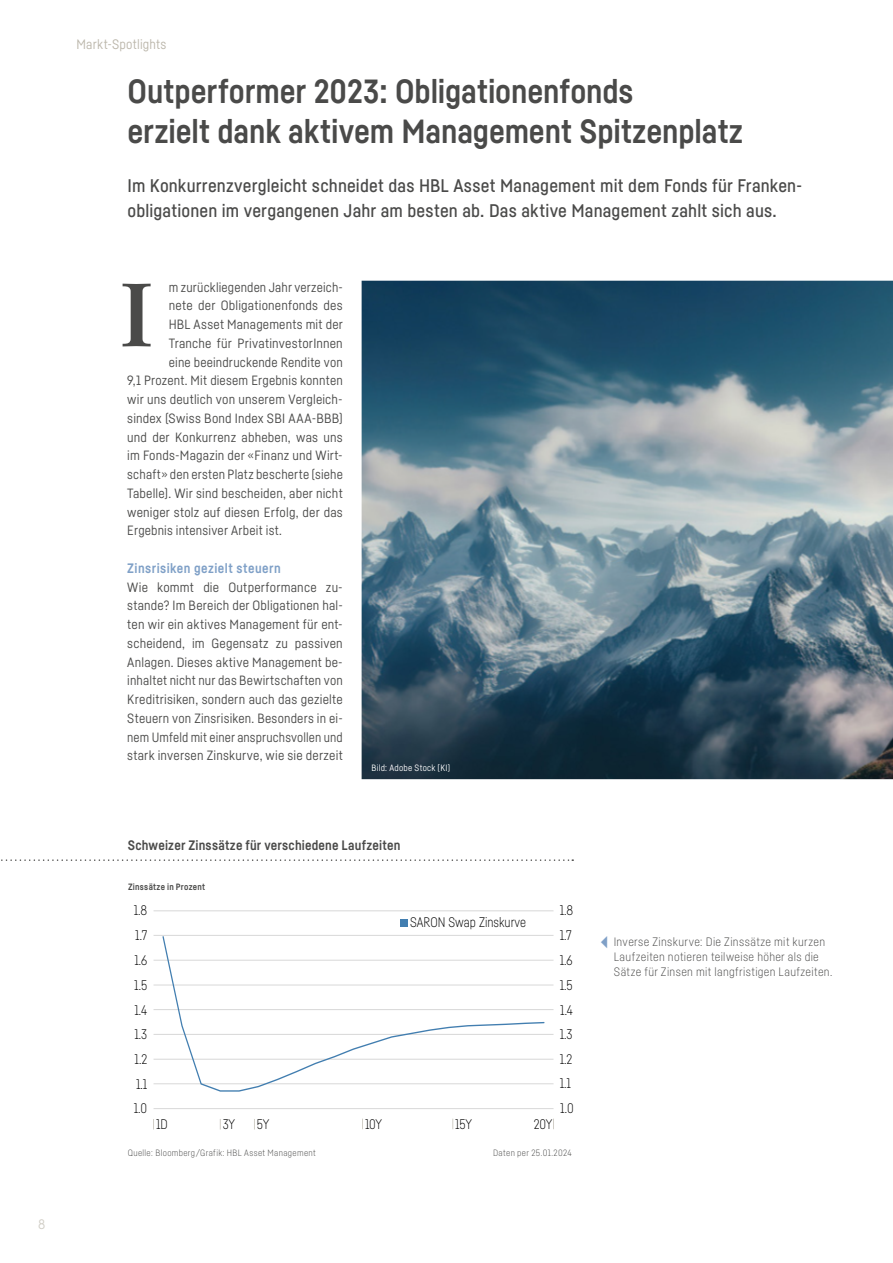
<style>
.page{position:relative;width:893px;height:1263px;background:#fff}
.page>*{position:absolute;margin:0;border:0;box-sizing:border-box;transform-origin:0 0}
.t1{font:700 90px "Sabon LT Pro";color:#4a4a49}
.t2{font:700 33px/39.6px "Fabrikat";letter-spacing:-.005em;color:#4a4a49}
.t3{font:500 18px/24.8px "Fabrikat";letter-spacing:.005em;color:#4a4a49}
.t4{font:300 13.65px/24.8px "Fabrikat";letter-spacing:-.005em;color:#000;text-align:justify;scale:.94 1}
.t5{font:700 13.5px "Fabrikat";letter-spacing:.015em;color:#4a4a49}
.t6{font:700 13.5px "Fabrikat";letter-spacing:.03em;color:#7fa0c7}
.t7{font:13.5px "Fabrikat";letter-spacing:.015em;color:#bbb6aa}
.t8{font:13.5px "Fabrikat";color:#d0cdc5}
.t9{font:13.2px/18.8px "Fabrikat";letter-spacing:.01em;color:#4a4a49;text-align:justify}
.t10{font:300 12px/15px "Fabrikat";letter-spacing:.025em;color:#4a4a49}
.t11{font:300 9px "Fabrikat";letter-spacing:.035em;color:#4a4a49}
.t12{font:9px "Fabrikat";letter-spacing:.03em;color:#fff}
.t13{font:700 9px "Fabrikat";letter-spacing:.03em;color:#4a4a49}
</style>
<div class="page">
<img style="left:362px;top:281px;width:531px;height:498px">
<div style="left:400px;top:919px;width:7px;height:7px;background:#427eb0"></div>
<hr style="left:154px;top:1083px;width:399px;height:1px;background:#d9d9d9">
<hr style="left:154px;top:1059px;width:399px;height:1px;background:#d9d9d9">
<hr style="left:154px;top:1034px;width:399px;height:1px;background:#d9d9d9">
<hr style="left:154px;top:1009px;width:399px;height:1px;background:#d9d9d9">
<hr style="left:154px;top:985px;width:399px;height:1px;background:#d9d9d9">
<hr style="left:154px;top:960px;width:399px;height:1px;background:#d9d9d9">
<hr style="left:154px;top:935px;width:399px;height:1px;background:#d9d9d9">
<hr style="left:154px;top:910px;width:399px;height:1px;background:#d9d9d9">
<hr style="left:154px;top:1108px;width:399px;height:1px;background:#d9d9d9">
<svg style="left:162px;top:936px;width:383px;height:156px"></svg>
<svg style="left:1px;top:859px;width:572px;height:2px"></svg>
<p class="t8" style="left:38px;top:1216px;width:9px">8</p>
<p class="t7" style="left:77px;top:36px;width:91px">Markt-Spotlights</p>
<h2 class="t2" style="left:128px;top:71px;width:617px">Outperformer 2023: Obligationenfonds<br>erzielt dank aktivem Management Spitzenplatz</h2>
<h3 class="t3" style="left:128px;top:173px;width:676px">Im Konkurrenzvergleicht schneidet das HBL Asset Management mit dem Fonds für Franken&shy;obligationen im vergangenen Jahr am besten ab. Das aktive Management zahlt sich aus.</h3>
<p class="t9" style="left:169px;top:277px;width:175px">m zurückliegenden Jahr verzeich-</p>
<p class="t9" style="left:169px;top:296px;width:175px">nete der Obligationenfonds des</p>
<p class="t9" style="left:169px;top:315px;width:175px">HBL Asset Managements mit der</p>
<p class="t9" style="left:169px;top:333px;width:175px">Tranche für PrivatinvestorInnen</p>
<p class="t9" style="left:169px;top:352px;width:175px">eine beeindruckende Rendite von</p>
<p class="t9" style="left:127px;top:371px;width:217px">9,1 Prozent. Mit diesem Ergebnis konnten</p>
<p class="t9" style="left:127px;top:390px;width:217px">wir uns deutlich von unserem Vergleich-</p>
<p class="t9" style="left:127px;top:408px;width:217px">sindex (Swiss Bond Index SBI AAA-BBB)</p>
<p class="t9" style="left:127px;top:427px;width:217px">und der Konkurrenz abheben, was uns</p>
<p class="t9" style="left:127px;top:446px;width:217px">im Fonds-Magazin der «Finanz und Wirt-</p>
<p class="t9" style="left:127px;top:465px;width:217px">schaft» den ersten Platz bescherte (siehe</p>
<p class="t9" style="left:127px;top:483px;width:217px">Tabelle). Wir sind bescheiden, aber nicht</p>
<p class="t9" style="left:127px;top:502px;width:217px">weniger stolz auf diesen Erfolg, der das</p>
<p class="t9" style="left:127px;top:521px;width:156px">Ergebnis intensiver Arbeit ist.</p>
<p class="t6" style="left:127px;top:560px;width:155px">Zinsrisiken gezielt steuern</p>
<p class="t9" style="left:127px;top:577px;width:217px">Wie kommt die Outperformance zu&shy;stande? Im Bereich der Obligationen hal&shy;ten wir ein aktives Management für ent&shy;scheidend, im Gegensatz zu passiven Anlagen. Dieses aktive Management be&shy;inhaltet nicht nur das Bewirtschaften von Kreditrisiken, sondern auch das gezielte Steuern von Zinsrisiken. Besonders in ei&shy;nem Umfeld mit einer anspruchsvollen und stark inversen Zinskurve, wie sie derzeit</p>
<h1 class="t1" style="left:121px;top:258px;width:32px">I</h1>
<p class="t12" style="left:371px;top:762px;width:80px">Bild: Adobe Stock (KI)</p>
<p class="t5" style="left:128px;top:837px;width:274px">Schweizer Zinssätze für verschiedene Laufzeiten</p>
<p class="t13" style="left:128px;top:882px;width:79px">Zinssätze in Prozent</p>
<p class="t4" style="left:134px;top:898px;width:16px">1.8</p>
<p class="t4" style="left:135px;top:922px;width:14px">1.7</p>
<p class="t4" style="left:134px;top:947px;width:15px">1.6</p>
<p class="t4" style="left:134px;top:972px;width:15px">1.5</p>
<p class="t4" style="left:134px;top:997px;width:15px">1.4</p>
<p class="t4" style="left:134px;top:1021px;width:15px">1.3</p>
<p class="t4" style="left:135px;top:1046px;width:15px">1.2</p>
<p class="t4" style="left:136px;top:1071px;width:14px">1.1</p>
<p class="t4" style="left:134px;top:1096px;width:16px">1.0</p>
<p class="t4" style="left:410px;top:910px;width:125px">SARON Swap Zinskurve</p>
<p class="t4" style="left:560px;top:898px;width:16px">1.8</p>
<p class="t4" style="left:560px;top:923px;width:15px">1.7<br>1.6<br>1.5</p>
<p class="t4" style="left:560px;top:997px;width:15px">1.4</p>
<p class="t4" style="left:560px;top:1021px;width:15px;line-height:25.2px">1.3<br>1.2</p>
<p class="t4" style="left:560px;top:1071px;width:14px">1.1</p>
<p class="t4" style="left:560px;top:1095px;width:16px">1.0</p>
<p class="t4" style="left:156px;top:1111px;width:14px">1D</p>
<p class="t4" style="left:223px;top:1111px;width:15px">3Y</p>
<p class="t4" style="left:257px;top:1111px;width:15px">5Y</p>
<p class="t4" style="left:365px;top:1111px;width:20px">10Y</p>
<p class="t4" style="left:455px;top:1111px;width:20px">15Y</p>
<p class="t4" style="left:534px;top:1111px;width:21px">20Y</p>
<p class="t11" style="left:128px;top:1147px;width:190px">Quelle: Bloomberg/Grafik: HBL Asset Management</p>
<p class="t11" style="left:493px;top:1147px;width:80px">Daten per 25.01.2024</p>
<p class="t10" style="left:614px;top:934px;width:220px">Inverse Zinskurve: Die Zinssätze mit kurzen<br>Laufzeiten notieren teilweise höher als die<br>Sätze für Zinsen mit langfristigen Laufzeiten.</p>
</div>
